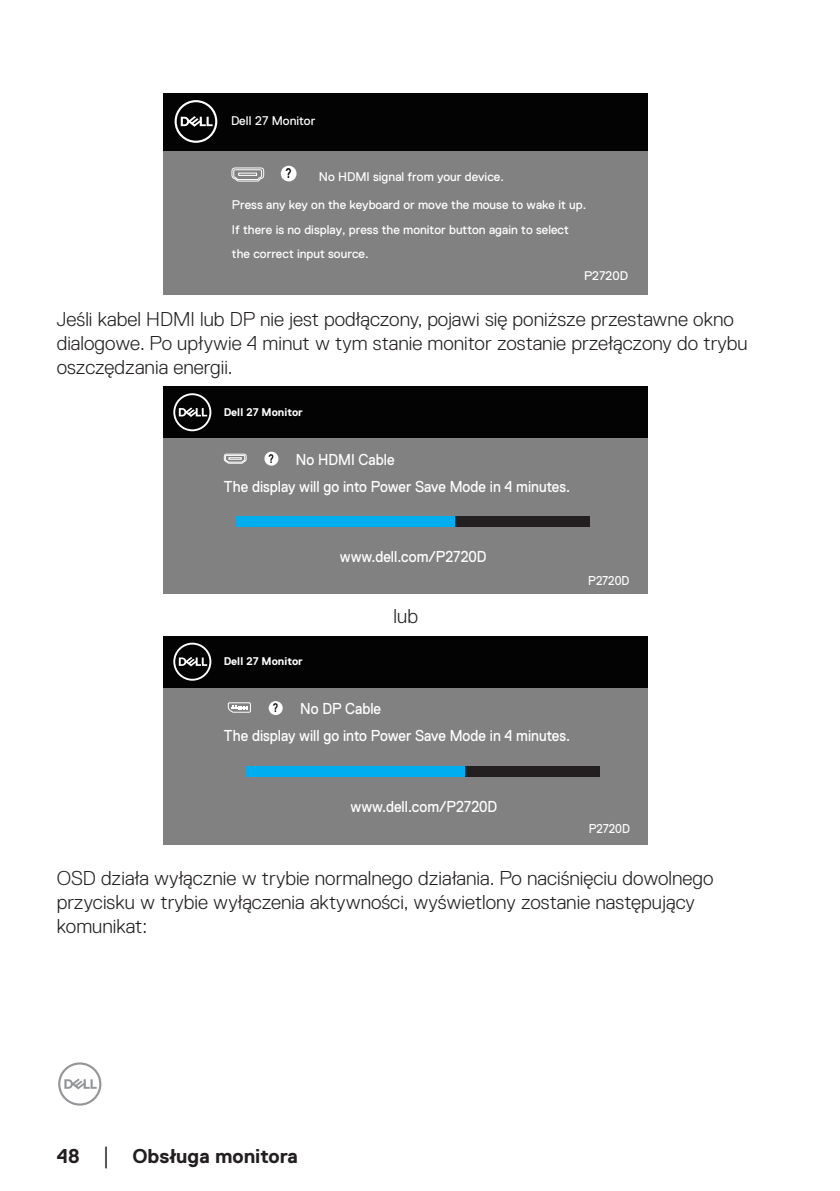
<style>
.page{position:relative;width:840px;height:1191px;background:#fff}
.page>*{position:absolute;margin:0;border:0;box-sizing:border-box;transform-origin:0 0}
.text{font:300 20px/24px "Dell Replica";color:#231f20}
.t1{font:700 20px "Dell Replica";color:#231f20}
.t2{font:15.8px/27.2px "Dell Replica";color:#fff;scale:.92 1}
.t3{font:700 13.4px "Arial";color:#030303;scale:.73 1}
.t4{font:12.8px "Dell Replica";color:#fff;scale:.92 1}
.t5{font:12.6px/24.6px "Dell Replica";color:#fff}
.t6{font:700 12px "Arial";color:#030303;scale:.73 1}
.t7{font:700 11.2px "Dell Replica";color:#fff}
.s1{font-family:"Times New Roman";font-weight:400;font-size:18px}
</style>
<div class="page">
<svg style="left:58px;top:1062px;width:43px;height:43px"></svg>
<div style="left:163px;top:121px;width:485px;height:173px;background:#818181"></div>
<div style="left:163px;top:93px;width:485px;height:57px;background:#030303"></div>
<svg style="left:174px;top:100px;width:43px;height:43px"></svg>
<div style="left:281px;top:166px;width:15px;height:15px;background:#fff;border-radius:50%"></div>
<svg style="left:231px;top:167px;width:33px;height:15px"></svg>
<div style="left:163px;top:412px;width:485px;height:181px;background:#818181"></div>
<div style="left:163px;top:387px;width:485px;height:51px;background:#030303"></div>
<svg style="left:173px;top:393px;width:38px;height:38px"></svg>
<div style="left:264px;top:452px;width:14px;height:13px;background:#fff;border-radius:50%"></div>
<svg style="left:223px;top:453px;width:24px;height:11px"></svg>
<div style="left:236px;top:516px;width:353px;height:11px;background:#231f20"></div>
<div style="left:236px;top:516px;width:218px;height:11px;background:#00aeef"></div>
<div style="left:163px;top:661px;width:485px;height:183px;background:#818181"></div>
<div style="left:163px;top:636px;width:485px;height:51px;background:#030303"></div>
<svg style="left:173px;top:642px;width:38px;height:38px"></svg>
<div style="left:246px;top:766px;width:353px;height:10px;background:#231f20"></div>
<div style="left:268px;top:701px;width:14px;height:14px;background:#fff;border-radius:50%"></div>
<svg style="left:227px;top:702px;width:24px;height:11px"></svg>
<div style="left:246px;top:766px;width:218px;height:10px;background:#00aeef"></div>
<p class="t5" style="left:231px;top:109px;width:86px">Dell 27 Monitor</p>
<p class="t3" style="left:285px;top:165px;width:10px">?</p>
<p class="t5" style="left:319px;top:164px;width:186px">No HDMI signal from your device.</p>
<p class="t5" style="left:232px;top:192px;width:355px">Press any key on the keyboard or move the mouse to wake it up.<br>If there is no display, press the monitor button again to select the correct input source.</p>
<p class="t5" style="left:583px;top:263px;width:45px">P2720D</p>
<p class="text" style="left:57px;top:307px;width:692px">Jeśli kabel HDMI lub DP nie jest podłączony, pojawi się poniższe przestawne okno dialogowe. Po upływie 4 minut w tym stanie monitor zostanie przełączony do trybu oszczędzania energii.</p>
<p class="t7" style="left:224px;top:405px;width:81px">Dell 27 Monitor</p>
<p class="t2" style="left:224px;top:446px;width:377px;text-indent:72px">No HDMI Cable<br>The display will go into Power Save Mode in 4 minutes.</p>
<p class="t6" style="left:268px;top:451px;width:9px">?</p>
<p class="t2" style="left:339px;top:543px;width:161px">www.dell.com/P2720D</p>
<p class="text" style="left:393px;top:604px;width:26px">lub</p>
<p class="t7" style="left:224px;top:655px;width:81px">Dell 27 Monitor</p>
<p class="t2" style="left:224px;top:695px;width:377px;text-indent:76px">No DP Cable<br>The display will go into Power Save Mode in 4 minutes.</p>
<p class="t6" style="left:272px;top:700px;width:9px">?</p>
<p class="t4" style="left:588px;top:573px;width:46px">P2720D</p>
<p class="t2" style="left:350px;top:793px;width:161px">www.dell.com/P2720D</p>
<p class="t4" style="left:588px;top:821px;width:46px">P2720D</p>
<p class="text" style="left:57px;top:866px;width:658px">OSD działa wyłącznie w trybie normalnego działania. Po naciśnięciu dowolnego przycisku w trybie wyłączenia aktywności, wyświetlony zostanie następujący komunikat:</p>
<p class="t1" style="left:57px;top:1144px;width:242px">48 <span class="s1">│</span> Obsługa monitora</p>
</div>
